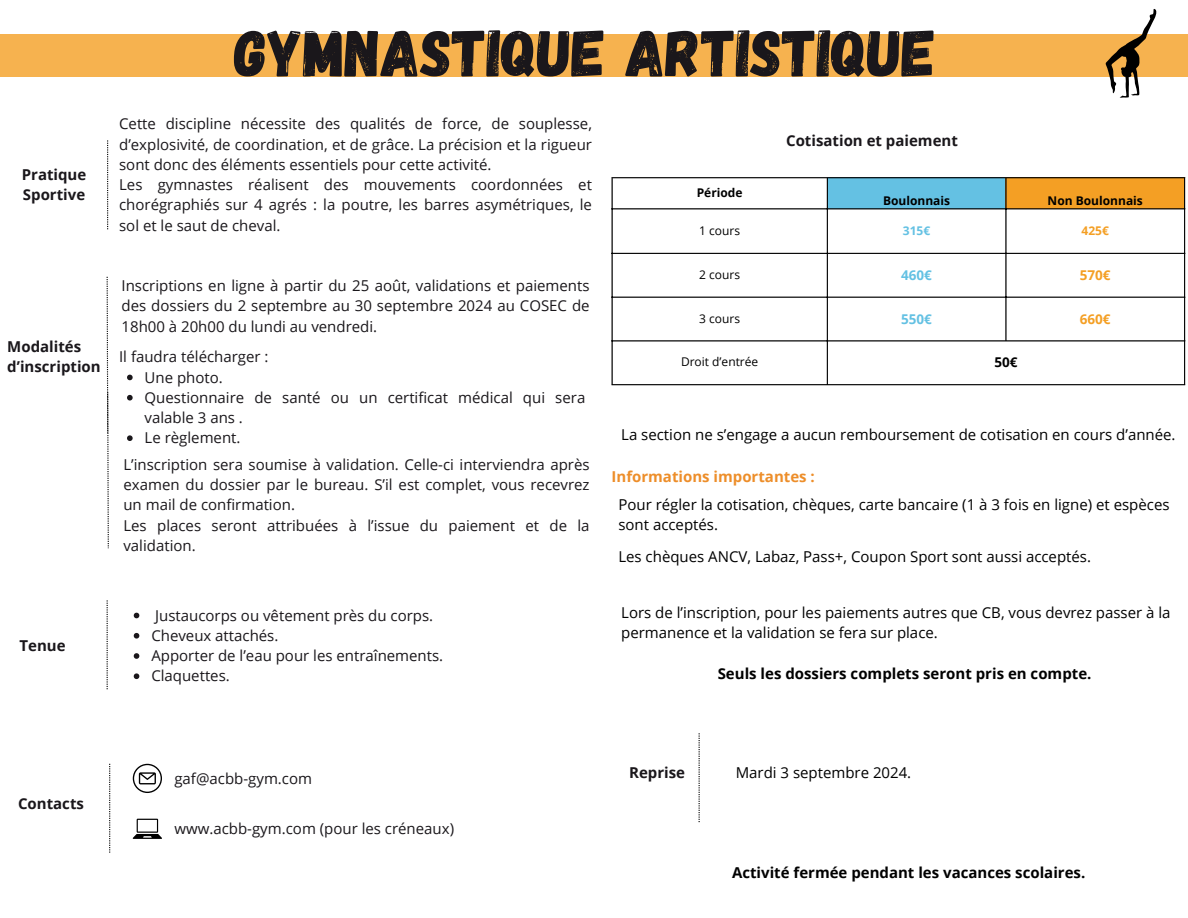
<style>
.page{position:relative;width:1188px;height:918px;background:#fff}
.page>*{position:absolute;margin:0;border:0;box-sizing:border-box;transform-origin:0 0}
.t1{font:66px "Gagalin";color:#1a171b}
.t2{font:15px/20.2px "Open Sans";color:#1a171b;text-align:justify}
.t3{font:15px/20.2px "Open Sans";color:#000}
.t4{font:700 15px "Open Sans";color:#000}
.t5{font:700 15px/20.2px "Open Sans";color:#1a171b}
.t6{font:700 15px "Open Sans";color:#ed8e2a}
.t7{font:700 13.5px "Open Sans";color:#64c1e3}
.t8{font:700 13.5px "Open Sans";color:#f49f24}
.t9{font:700 13.5px "Open Sans";color:#000}
.t10{font:12px "Open Sans";color:#000}
.t11{font:700 12px "Open Sans";color:#000}
.t12{font:700 12px "Open Sans";color:#64c1e3}
.t13{font:700 12px "Open Sans";color:#f49f24}
</style>
<div class="page">
<div style="left:0;top:35px;width:1188px;height:42px;background:#f6b24f"></div>
<svg style="left:107px;top:140px;width:1px;height:89px"></svg>
<svg style="left:133px;top:764px;width:29px;height:29px"></svg>
<svg style="left:133px;top:819px;width:29px;height:20px"></svg>
<svg style="left:109px;top:764px;width:1px;height:89px"></svg>
<svg style="left:699px;top:733px;width:1px;height:89px"></svg>
<svg style="left:127px;top:375px;width:6px;height:5px"></svg>
<svg style="left:127px;top:395px;width:6px;height:6px"></svg>
<svg style="left:127px;top:435px;width:6px;height:6px"></svg>
<div style="left:827px;top:177px;width:179px;height:32px;background:#64c1e3"></div>
<div style="left:1006px;top:177px;width:179px;height:32px;background:#f49f24"></div>
<hr style="left:612px;top:178px;width:1px;height:206px;background:#000">
<hr style="left:827px;top:178px;width:1px;height:206px;background:#000">
<hr style="left:1005px;top:178px;width:2px;height:162px;background:#000">
<hr style="left:1184px;top:178px;width:1px;height:206px;background:#000">
<hr style="left:612px;top:177px;width:573px;height:1px;background:#000">
<hr style="left:612px;top:208px;width:573px;height:1px;background:#000">
<hr style="left:612px;top:253px;width:573px;height:1px;background:#000">
<hr style="left:612px;top:297px;width:573px;height:1px;background:#000">
<hr style="left:612px;top:340px;width:573px;height:1px;background:#000">
<hr style="left:612px;top:384px;width:573px;height:1px;background:#000">
<svg style="left:134px;top:613px;width:5px;height:5px"></svg>
<svg style="left:134px;top:633px;width:5px;height:6px"></svg>
<svg style="left:134px;top:653px;width:5px;height:6px"></svg>
<svg style="left:134px;top:673px;width:5px;height:6px"></svg>
<svg style="left:107px;top:277px;width:2px;height:272px"></svg>
<svg style="left:107px;top:600px;width:1px;height:89px"></svg>
<svg style="left:1106px;top:9px;width:50px;height:89px"></svg>
<h2 class="t5" style="left:22px;top:164px;width:66px">Pratique<br>Sportive</h2>
<h2 class="t5" style="left:7px;top:336px;width:95px">Modalités d’inscription</h2>
<p class="t5" style="left:19px;top:635px;width:48px">Tenue</p>
<p class="t1" style="left:235px;top:10px;width:703px">GYMNASTIQUE ARTISTIQUE</p>
<p class="t2" style="left:119px;top:113px;width:474px">Cette discipline nécessite des qualités de force, de souplesse, d’explosivité, de coordination, et de grâce. La précision et la rigueur sont donc des éléments essentiels pour cette activité.</p>
<h1 class="t2" style="left:119px;top:174px;width:474px">Les gymnastes réalisent des mouvements coordonnées et chorégraphiés sur 4 agrés : la poutre, les barres asymétriques, le sol et le saut de cheval.</h1>
<p class="t2" style="left:122px;top:275px;width:470px">Inscriptions en ligne à partir du 25 août, validations et paiements des dossiers du 2 septembre au 30 septembre 2024 au COSEC de 18h00 à 20h00 du lundi au vendredi.</p>
<p class="t2" style="left:119px;top:346px;width:151px">Il faudra télécharger :</p>
<h2 class="t2" style="left:145px;top:367px;width:80px">Une photo.</h2>
<p class="t2" style="left:145px;top:387px;width:442px">Questionnaire de santé ou un certificat médical qui sera valable 3 ans .</p>
<p class="t2" style="left:145px;top:427px;width:97px">Le règlement.</p>
<p class="t2" style="left:123px;top:454px;width:468px">L’inscription sera soumise à validation. Celle-ci interviendra après examen du dossier par le bureau. S’il est complet, vous recevrez un mail de confirmation.</p>
<p class="t2" style="left:123px;top:515px;width:468px">Les places seront attribuées à l’issue du paiement et de la validation.</p>
<h2 class="t2" style="left:155px;top:605px;width:279px">Justaucorps ou vêtement près du corps.</h2>
<p class="t2" style="left:151px;top:625px;width:129px">Cheveux attachés.</p>
<p class="t2" style="left:151px;top:645px;width:293px">Apporter de l’eau pour les entraînements.</p>
<h2 class="t2" style="left:151px;top:665px;width:80px">Claquettes.</h2>
<p class="t11" style="left:697px;top:184px;width:47px">Période</p>
<p class="t5" style="left:786px;top:130px;width:173px">Cotisation et paiement</p>
<p class="t11" style="left:883px;top:193px;width:69px">Boulonnais</p>
<p class="t11" style="left:1048px;top:193px;width:97px">Non Boulonnais</p>
<p class="t10" style="left:699px;top:223px;width:42px">1 cours</p>
<p class="t12" style="left:903px;top:223px;width:29px">315€</p>
<p class="t13" style="left:1082px;top:223px;width:29px">425€</p>
<p class="t10" style="left:699px;top:266px;width:42px">2 cours</p>
<h2 class="t7" style="left:901px;top:266px;width:32px">460€</h2>
<p class="t8" style="left:1080px;top:266px;width:32px">570€</p>
<p class="t10" style="left:699px;top:310px;width:42px">3 cours</p>
<h2 class="t7" style="left:901px;top:309px;width:32px">550€</h2>
<p class="t8" style="left:1080px;top:309px;width:32px">660€</p>
<p class="t10" style="left:681px;top:354px;width:79px">Droit d’entrée</p>
<p class="t9" style="left:994px;top:353px;width:25px">50€</p>
<p class="t3" style="left:621px;top:424px;width:556px">La section ne s’engage a aucun remboursement de cotisation en cours d’année.</p>
<p class="t6" style="left:612px;top:466px;width:205px">Informations importantes :</p>
<p class="t3" style="left:618px;top:494px;width:553px">Pour régler la cotisation, chèques, carte bancaire (1 à 3 fois en ligne) et espèces sont acceptés.</p>
<p class="t3" style="left:618px;top:546px;width:474px">Les chèques ANCV, Labaz, Pass+, Coupon Sport sont aussi acceptés.</p>
<p class="t3" style="left:621px;top:602px;width:551px">Lors de l’inscription, pour les paiements autres que CB, vous devrez passer à la permanence et la validation se fera sur place.</p>
<p class="t4" style="left:718px;top:663px;width:375px">Seuls les dossiers complets seront pris en compte.</p>
<p class="t5" style="left:18px;top:793px;width:67px">Contacts</p>
<p class="t2" style="left:174px;top:768px;width:139px">gaf@acbb-gym.com</p>
<p class="t2" style="left:174px;top:818px;width:281px">www.acbb-gym.com (pour les créneaux)</p>
<p class="t5" style="left:629px;top:762px;width:57px">Reprise</p>
<p class="t3" style="left:736px;top:762px;width:177px">Mardi 3 septembre 2024.</p>
<h2 class="t4" style="left:732px;top:862px;width:355px">Activité fermée pendant les vacances scolaires.</h2>
</div>
